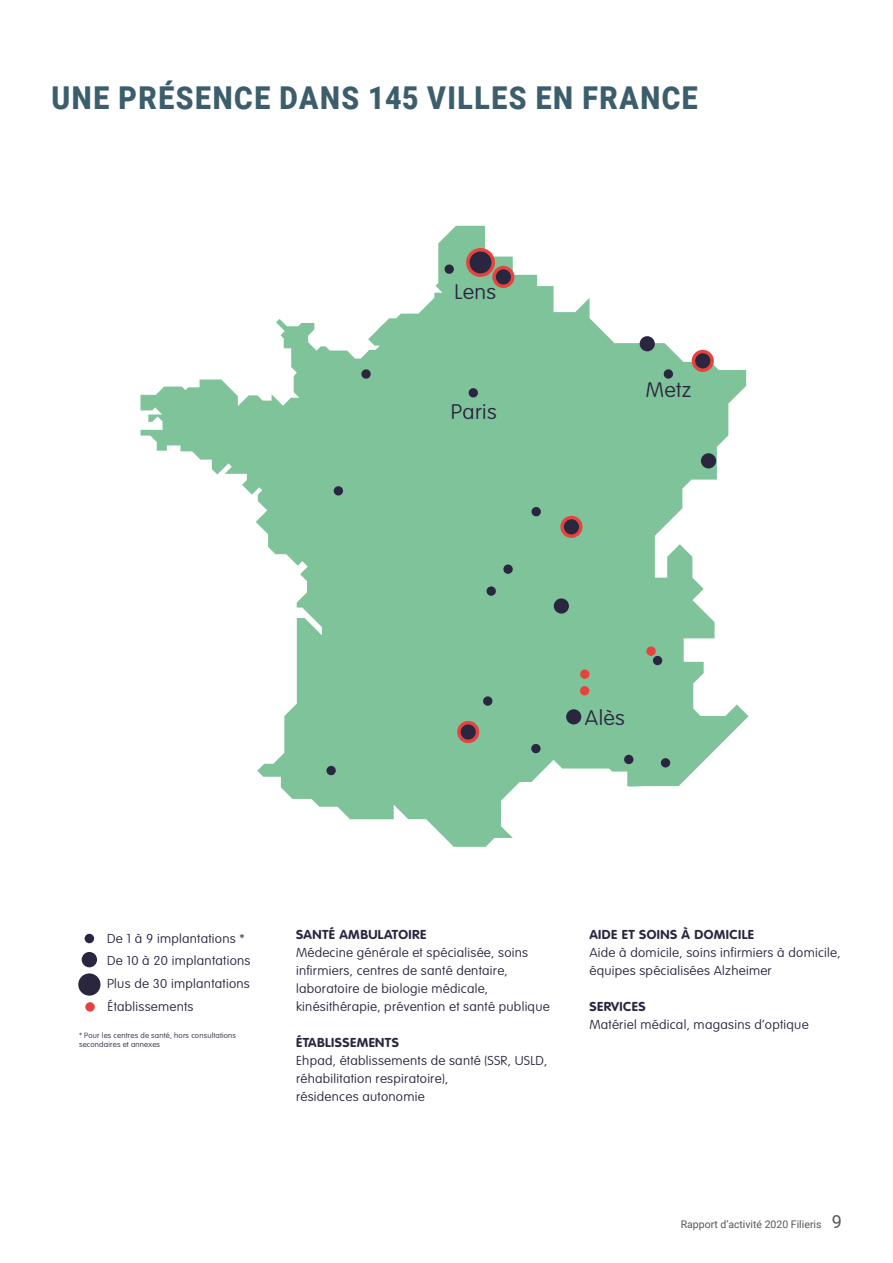
<style>
.page{position:relative;width:893px;height:1263px;background:#fff}
.page>*{position:absolute;margin:0;border:0;box-sizing:border-box;transform-origin:0 0}
.t1{font:900 31.5px "Roboto";letter-spacing:.055em;color:#3c5e6c;scale:.9 1}
.t2{font:100 20.7px "VAG Rounded";letter-spacing:.02em;color:#2b2640;scale:1.05 1}
.t3{font:100 12.75px/18px "VAG Rounded";letter-spacing:.02em;color:#2b2640;scale:1.05 1}
.t4{font:700 12.75px "VAG Rounded";letter-spacing:.03em;color:#2b2640;scale:1.05 1}
.t5{font:10.5px "Roboto";color:#575756}
.t6{font:100 7.5px/9px "VAG Rounded";letter-spacing:.02em;color:#2b2640;scale:1.05 1}
.s1{font-size:18px}
</style>
<div class="page">
<div style="left:85px;top:934px;width:9px;height:9px;background:#2b2640;border-radius:50%"></div>
<div style="left:82px;top:952px;width:15px;height:15px;background:#2b2640;border-radius:50%"></div>
<div style="left:78px;top:973px;width:22px;height:23px;background:#2b2640;border-radius:50%"></div>
<div style="left:85px;top:1002px;width:10px;height:10px;background:#e8423f;border-radius:50%"></div>
<svg style="left:141px;top:226px;width:607px;height:621px;fill:#7ec39a"></svg>
<div style="left:457px;top:721px;width:22px;height:22px;background:#e8423f;border-radius:50%"></div>
<div style="left:566px;top:709px;width:15px;height:15px;background:#2b2640;border-radius:50%"></div>
<div style="left:554px;top:598px;width:15px;height:16px;background:#2b2640;border-radius:50%"></div>
<div style="left:701px;top:453px;width:15px;height:15px;background:#2b2640;border-radius:50%"></div>
<div style="left:640px;top:336px;width:15px;height:15px;background:#2b2640;border-radius:50%"></div>
<svg style="left:492px;top:266px;width:22px;height:22px"></svg>
<svg style="left:692px;top:350px;width:22px;height:22px"></svg>
<svg style="left:560px;top:516px;width:22px;height:22px"></svg>
<svg style="left:466px;top:248px;width:29px;height:29px"></svg>
<div style="left:326px;top:766px;width:10px;height:9px;background:#2b2640;border-radius:50%"></div>
<div style="left:483px;top:696px;width:9px;height:10px;background:#2b2640;border-radius:50%"></div>
<div style="left:531px;top:744px;width:10px;height:9px;background:#2b2640;border-radius:50%"></div>
<div style="left:580px;top:686px;width:9px;height:9px;background:#e8423f;border-radius:50%"></div>
<div style="left:580px;top:669px;width:9px;height:10px;background:#e8423f;border-radius:50%"></div>
<div style="left:646px;top:646px;width:10px;height:10px;background:#e8423f;border-radius:50%"></div>
<div style="left:624px;top:755px;width:9px;height:9px;background:#2b2640;border-radius:50%"></div>
<div style="left:661px;top:758px;width:9px;height:9px;background:#2b2640;border-radius:50%"></div>
<div style="left:653px;top:656px;width:9px;height:9px;background:#2b2640;border-radius:50%"></div>
<div style="left:486px;top:586px;width:10px;height:10px;background:#2b2640;border-radius:50%"></div>
<div style="left:503px;top:564px;width:10px;height:10px;background:#2b2640;border-radius:50%"></div>
<div style="left:531px;top:507px;width:10px;height:9px;background:#2b2640;border-radius:50%"></div>
<div style="left:333px;top:486px;width:10px;height:10px;background:#2b2640;border-radius:4px"></div>
<svg style="left:361px;top:369px;width:10px;height:10px"></svg>
<div style="left:468px;top:388px;width:10px;height:10px;background:#2b2640;border-radius:4px"></div>
<div style="left:663px;top:369px;width:10px;height:10px;background:#2b2640;border-radius:4px"></div>
<svg style="left:444px;top:264px;width:10px;height:10px"></svg>
<div style="left:461px;top:724px;width:15px;height:16px;background:#2b2640;border-radius:50%"></div>
<div style="left:564px;top:519px;width:15px;height:15px;background:#2b2640;border-radius:50%"></div>
<div style="left:695px;top:353px;width:15px;height:15px;background:#2b2640;border-radius:50%"></div>
<div style="left:496px;top:269px;width:15px;height:15px;background:#2b2640;border-radius:50%"></div>
<div style="left:470px;top:251px;width:21px;height:22px;background:#2b2640;border-radius:50%"></div>
<h1 class="t1" style="left:52px;top:75px;width:720px">UNE PRÉSENCE DANS 145 VILLES EN FRANCE</h1>
<h2 class="t2" style="left:454px;top:280px;width:41px">Lens</h2>
<h2 class="t2" style="left:451px;top:400px;width:45px">Paris</h2>
<h2 class="t2" style="left:646px;top:378px;width:45px">Metz</h2>
<h2 class="t2" style="left:585px;top:705px;width:40px">Alès</h2>
<p class="t3" style="left:107px;top:929px;width:133px">De 1 à 9 implantations *</p>
<p class="t3" style="left:107px;top:949px;width:138px;line-height:22.8px">De 10 à 20 implantations<br>Plus de 30 implantations</p>
<p class="t3" style="left:107px;top:997px;width:83px">Établissements</p>
<p class="t6" style="left:79px;top:1031px;width:151px">* Pour les centres de santé, hors consultations secondaires et annexes</p>
<p class="t4" style="left:296px;top:927px;width:125px">SANTÉ AMBULATOIRE</p>
<p class="t3" style="left:296px;top:943px;width:243px">Médecine générale et spécialisée, soins infirmiers, centres de santé dentaire, laboratoire de biologie médicale, kinésithérapie, prévention et santé publique</p>
<p class="t4" style="left:296px;top:1035px;width:99px">ÉTABLISSEMENTS</p>
<p class="t3" style="left:296px;top:1051px;width:241px">Ehpad, établissements de santé (SSR, USLD, réhabilitation respiratoire),<br>résidences autonomie</p>
<p class="t4" style="left:589px;top:927px;width:158px">AIDE ET SOINS À DOMICILE</p>
<p class="t3" style="left:589px;top:943px;width:241px">Aide à domicile, soins infirmiers à domicile, équipes spécialisées Alzheimer</p>
<p class="t4" style="left:589px;top:999px;width:55px">SERVICES</p>
<p class="t3" style="left:589px;top:1015px;width:210px">Matériel médical, magasins d’optique</p>
<p class="t5" style="left:681px;top:1216px;width:163px">Rapport d’activité 2020 Filieris <span class="s1">9</span></p>
</div>
